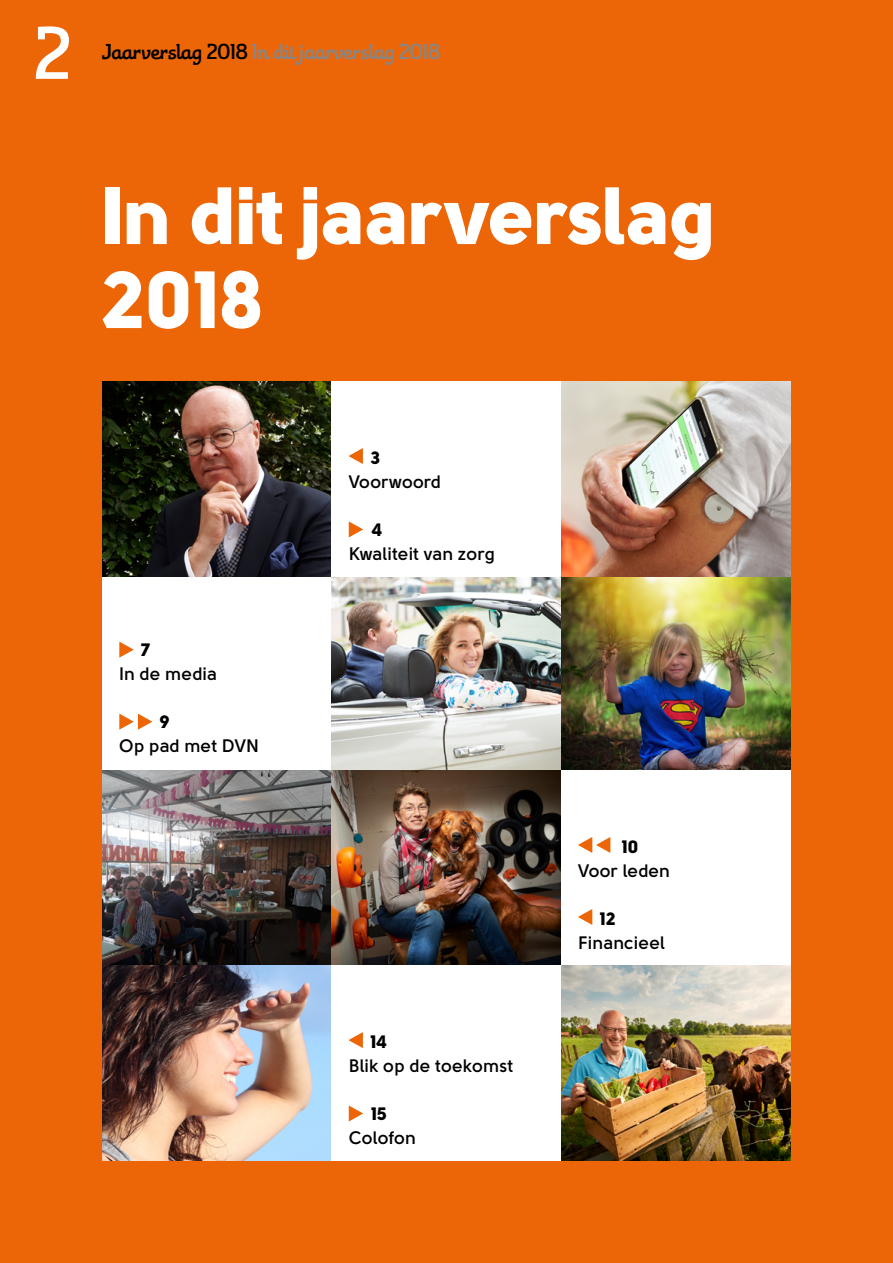
<style>
.page{position:relative;width:893px;height:1263px;background:#ec6608}
.page>*{position:absolute;margin:0;border:0;box-sizing:border-box;transform-origin:0 0}
.t1{font:81px/84px "Solomon Sans Black";color:#fff}
.t2{font:72px "Theorem";color:#fff}
.t3{font:21px "Theorem";letter-spacing:.01em;color:#878787}
.t4{font:700 18px "Solomon Sans Semi";color:#000}
.t5{font:18px "Solomon Sans Black";color:#000}
.s1{color:#000}
</style>
<div class="page">
<div style="left:102px;top:575px;width:230px;height:196px;background:#fff"></div>
<img style="left:102px;top:382px;width:230px;height:195px">
<img style="left:102px;top:771px;width:230px;height:195px">
<img style="left:102px;top:966px;width:230px;height:195px">
<img style="left:332px;top:577px;width:229px;height:194px">
<div style="left:332px;top:382px;width:229px;height:195px;background:#fff"></div>
<img style="left:332px;top:771px;width:229px;height:195px">
<div style="left:332px;top:966px;width:229px;height:195px;background:#fff"></div>
<img style="left:561px;top:577px;width:230px;height:194px">
<img style="left:561px;top:382px;width:230px;height:195px">
<div style="left:561px;top:771px;width:230px;height:195px;background:#fff"></div>
<img style="left:561px;top:966px;width:230px;height:195px">
<svg style="left:349px;top:448px;width:14px;height:16px"></svg>
<svg style="left:349px;top:521px;width:14px;height:16px"></svg>
<svg style="left:119px;top:642px;width:15px;height:15px"></svg>
<svg style="left:119px;top:714px;width:33px;height:15px"></svg>
<svg style="left:578px;top:837px;width:32px;height:16px"></svg>
<svg style="left:578px;top:909px;width:14px;height:16px"></svg>
<svg style="left:349px;top:1032px;width:14px;height:16px"></svg>
<svg style="left:349px;top:1105px;width:14px;height:16px"></svg>
<h2 class="t2" style="left:34px;top:10px;width:38px">2</h2>
<p class="t3" style="left:102px;top:39px;width:340px"><span class="s1">Jaarverslag 2018</span> In dit jaarverslag 2018</p>
<h1 class="t1" style="left:102px;top:173px;width:616px">In dit jaarverslag<br>2018</h1>
<p class="t5" style="left:141px;top:639px;width:10px">7</p>
<p class="t4" style="left:119px;top:663px;width:99px">In de media</p>
<p class="t5" style="left:160px;top:711px;width:12px">9</p>
<p class="t4" style="left:119px;top:735px;width:142px">Op pad met DVN</p>
<p class="t5" style="left:371px;top:447px;width:11px">3</p>
<p class="t4" style="left:349px;top:471px;width:94px">Voorwoord</p>
<p class="t5" style="left:371px;top:519px;width:13px">4</p>
<p class="t4" style="left:349px;top:543px;width:148px">Kwaliteit van zorg</p>
<p class="t5" style="left:371px;top:1031px;width:18px">14</p>
<p class="t4" style="left:349px;top:1055px;width:166px">Blik op de toekomst</p>
<p class="t5" style="left:371px;top:1103px;width:17px">15</p>
<p class="t4" style="left:349px;top:1127px;width:69px">Colofon</p>
<p class="t5" style="left:622px;top:836px;width:18px">10</p>
<p class="t4" style="left:578px;top:860px;width:93px">Voor leden</p>
<p class="t5" style="left:600px;top:908px;width:17px">12</p>
<p class="t4" style="left:578px;top:932px;width:88px">Financieel</p>
</div>
